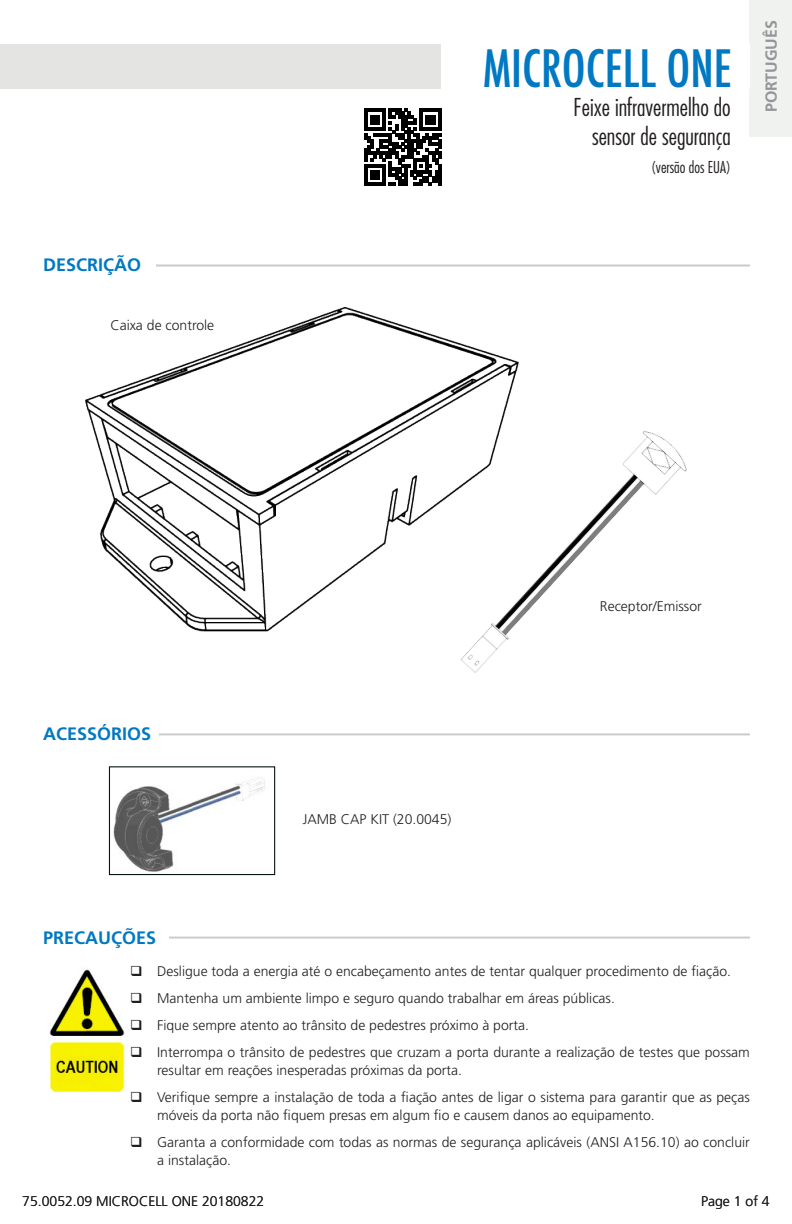
<style>
.page{position:relative;width:792px;height:1224px;background:#fff}
.page>*{position:absolute;margin:0;border:0;box-sizing:border-box;transform-origin:0 0}
.t1{font:500 condensed 50px "Futura";color:#0079c2}
.t2{font:300 condensed 24px/28.8px "Futura Std";color:#231f20;text-align:right}
.t3{font:700 18px "Frutiger LT Std";color:#0079c2}
.t4{font:300 condensed 16px "Futura Std";color:#231f20}
.t5{font:700 16px "Frutiger LT Std";color:#939598}
.t6{font:300 14px/18px "Frutiger LT Std";color:#231f20}
</style>
<div class="page">
<div style="left:0;top:44px;width:750px;height:45px;background:#e4e5e3"></div>
<svg style="left:364px;top:109px;width:77px;height:77px"></svg>
<div style="left:750px;top:0;width:42px;height:137px;background:#f0f2f0"></div>
<hr style="left:43px;top:265px;width:707px;height:2px;background:#969991">
<div style="left:441px;top:43px;width:309px;height:46px;background:#fff"></div>
<hr style="left:43px;top:733px;width:707px;height:2px;background:#969991">
<img style="left:113px;top:777px;width:153px;height:95px">
<div style="left:109px;top:766px;width:166px;height:109px;border:1px solid #05170c"></div>
<img style="left:49px;top:969px;width:76px;height:123px">
<hr style="left:43px;top:937px;width:707px;height:2px;background:#969991">
<img style="left:85px;top:307px;width:434px;height:325px">
<img style="left:420px;top:394px;width:267px;height:279px">
<div style="left:43px;top:256px;width:112px;height:18px;background:#fff"></div>
<div style="left:43px;top:724px;width:115px;height:18px;background:#fff"></div>
<div style="left:43px;top:929px;width:126px;height:18px;background:#fff"></div>
<p class="t3" style="left:43px;top:254px;width:100px">DESCRIÇÃO</p>
<p class="t6" style="left:110px;top:316px;width:105px">Caixa de controle</p>
<p class="t1" style="left:483px;top:36px;width:251px">MICROCELL ONE</p>
<p class="t2" style="left:574px;top:93px;width:159px">Feixe infravermelho do sensor de segurança</p>
<p class="t4" style="left:651px;top:157px;width:81px">(versão dos EUA)</p>
<p class="t5" style="left:762px;top:112px;width:94px;rotate:-90deg">PORTUGUÊS</p>
<p class="t3" style="left:43px;top:723px;width:110px">ACESSÓRIOS</p>
<p class="t3" style="left:43px;top:927px;width:115px">PRECAUÇÕES</p>
<p class="t6" style="left:303px;top:811px;width:150px">JAMB CAP KIT (20.0045)</p>
<p class="t6" style="left:600px;top:597px;width:103px">Receptor/Emissor</p>
<p class="t6" style="left:157px;top:963px;width:575px">Desligue toda a energia até o encabeçamento antes de tentar qualquer procedimento de fiação.</p>
<p class="t6" style="left:157px;top:990px;width:459px">Mantenha um ambiente limpo e seguro quando trabalhar em áreas públicas.</p>
<p class="t6" style="left:157px;top:1017px;width:373px">Fique sempre atento ao trânsito de pedestres próximo à porta.</p>
<p class="t6" style="left:157px;top:1044px;width:594px">Interrompa o trânsito de pedestres que cruzam a porta durante a realização de testes que possam resultar em reações inesperadas próximas da porta.</p>
<p class="t6" style="left:157px;top:1089px;width:594px">Verifique sempre a instalação de toda a fiação antes de ligar o sistema para garantir que as peças móveis da porta não fiquem presas em algum fio e causem danos ao equipamento.</p>
<p class="t6" style="left:157px;top:1134px;width:594px">Garanta a conformidade com todas as normas de segurança aplicáveis (ANSI A156.10) ao concluir a instalação.</p>
<p class="t6" style="left:22px;top:1192px;width:244px">75.0052.09 MICROCELL ONE 20180822</p>
<p class="t6" style="left:701px;top:1192px;width:70px">Page 1 of 4</p>
</div>
